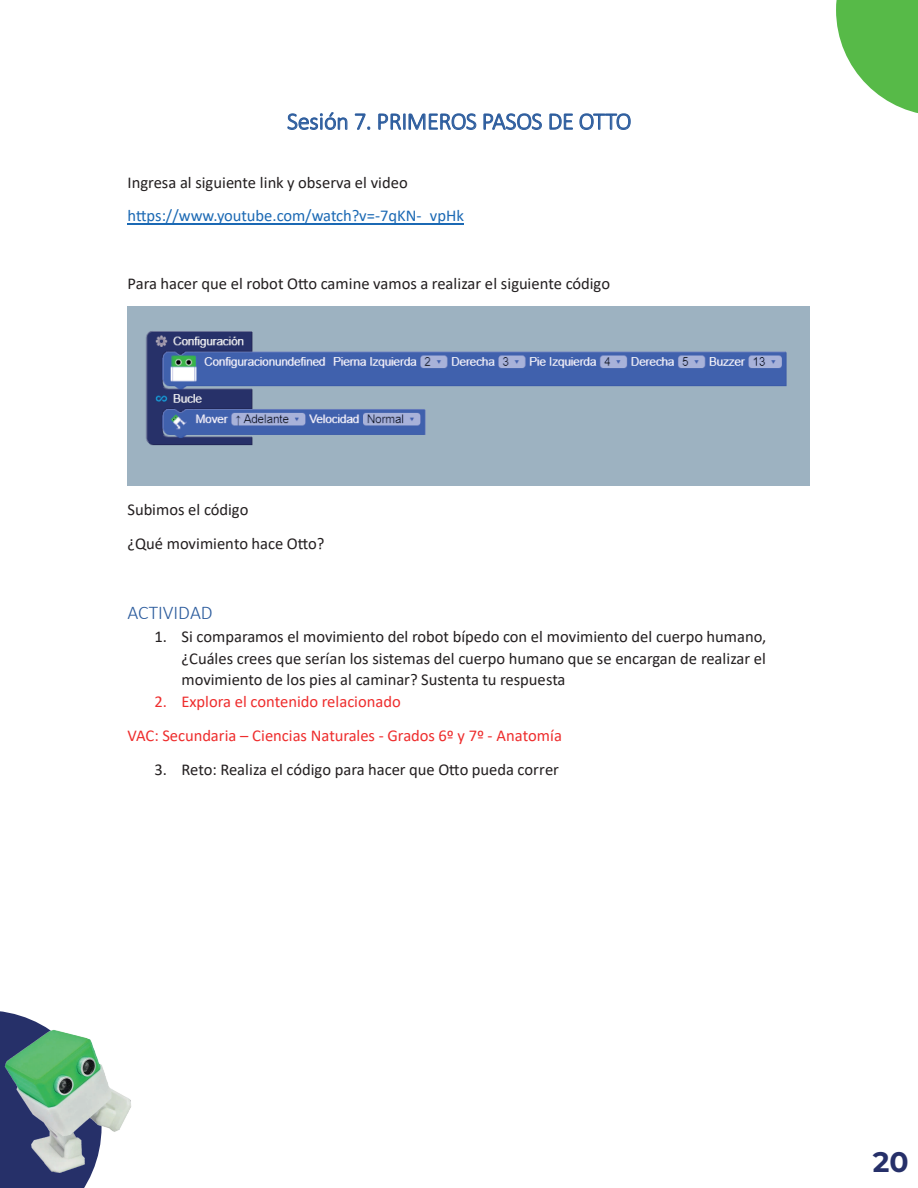
<style>
.page{position:relative;width:918px;height:1188px;background:#fff}
.page>*{position:absolute;margin:0;border:0;box-sizing:border-box;transform-origin:0 0}
.t1{font:700 28.2px "Montserrat";color:#263069}
.t2{font:300 24.15px "Calibri";letter-spacing:-.01em;color:#2c5c9d}
.t3{font:300 19.5px "Calibri";color:#2c5c9d}
.t4{font:16.5px/21.8px "Calibri";color:#231f20}
.t5{font:16.5px/33.9px "Calibri";color:#ee2d2d}
.t6{font:16.5px "Calibri";letter-spacing:-.005em;color:#1b69b4}
</style>
<div class="page">
<svg style="left:287px;top:112px;width:61px;height:18px"></svg>
<svg style="left:355px;top:113px;width:16px;height:17px"></svg>
<svg style="left:378px;top:113px;width:99px;height:17px"></svg>
<svg style="left:483px;top:113px;width:59px;height:17px"></svg>
<svg style="left:549px;top:113px;width:24px;height:17px"></svg>
<svg style="left:579px;top:113px;width:52px;height:17px"></svg>
<hr style="left:127px;top:223px;width:337px;height:1px;background:#1b69b4">
<img style="left:128px;top:307px;width:682px;height:178px">
<svg style="left:836px;top:0;width:82px;height:113px"></svg>
<svg style="left:0;top:1011px;width:91px;height:177px"></svg>
<img style="left:0;top:1028px;width:131px;height:147px">
<h2 class="t2" style="left:287px;top:106px;width:346px">Sesión 7. PRIMEROS PASOS DE OTTO</h2>
<p class="t4" style="left:127px;top:171px;width:282px">Ingresa al siguiente link y observa el video</p>
<p class="t6" style="left:127px;top:205px;width:338px">https://www.youtube.com/watch?v=-7qKN-_vpHk</p>
<p class="t4" style="left:127px;top:272px;width:484px">Para hacer que el robot Otto camine vamos a realizar el siguiente código</p>
<p class="t4" style="left:127px;top:492px;width:198px;line-height:33.9px">Subimos el código<br>¿Qué movimiento hace Otto?</p>
<p class="t3" style="left:127px;top:600px;width:87px">ACTIVIDAD</p>
<p class="t4" style="left:181px;top:625px;width:586px;text-align:justify;text-indent:-27px">1. Si comparamos el movimiento del robot bípedo con el movimiento del cuerpo humano, ¿Cuáles crees que serían los sistemas del cuerpo humano que se encargan de realizar el movimiento de los pies al caminar? Sustenta tu respuesta</p>
<p class="t5" style="left:127px;top:684px;width:436px;text-indent:27px">2. Explora el contenido relacionado<br>VAC: Secundaria – Ciencias Naturales - Grados 6º y 7º - Anatomía</p>
<p class="t4" style="left:154px;top:758px;width:406px">3. Reto: Realiza el código para hacer que Otto pueda correr</p>
<h1 class="t1" style="left:873px;top:1141px;width:37px">20</h1>
</div>
